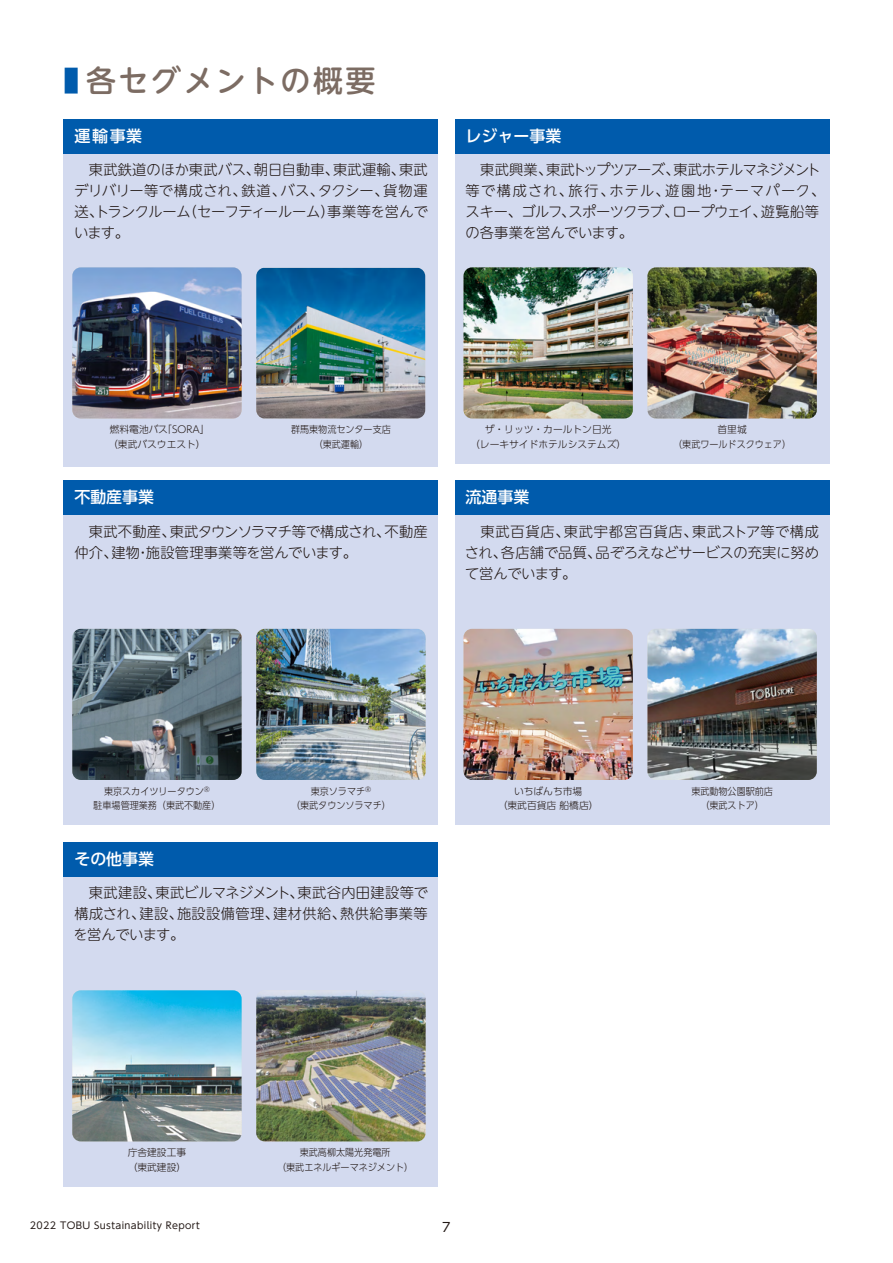
<style>
.page{position:relative;width:893px;height:1263px;background:#fff}
.page>*{position:absolute;margin:0;border:0;box-sizing:border-box;transform-origin:0 0}
.t1{font:500 30px "UD Shin M Go Pro";letter-spacing:.08em;color:#7c6c63}
.t2{font:500 15.9px "UD Shin Go Pro";color:#fff}
.t3{font:300 14.25px/21px "UD Shin M Go Pro";letter-spacing:-.01em;color:#221815;text-align:justify}
.t4{font:12.75px "UD Shin Go Pro";color:#221815}
.t5{font:300 9.75px/14.9px "UD Shin Go Pro";color:#221815;text-align:center;scale:.93 1}
.t6{font:300 9.75px/14.9px "UD Shin Go Pro";color:#221815;text-align:center}
.t7{font:9.6px "UD Shin Go Pro";letter-spacing:.04em;color:#221815}
.s1{color:#005bac}
</style>
<div class="page">
<div style="left:64px;top:122px;width:374px;height:344px;background:#d3daef"></div>
<div style="left:64px;top:119px;width:374px;height:34px;background:#005bac"></div>
<img style="left:256px;top:268px;width:169px;height:150px">
<img style="left:72px;top:267px;width:170px;height:151px">
<div style="left:455px;top:119px;width:374px;height:344px;background:#d3daef"></div>
<div style="left:455px;top:119px;width:374px;height:34px;background:#005bac"></div>
<img style="left:647px;top:267px;width:170px;height:151px">
<img style="left:463px;top:267px;width:170px;height:151px">
<div style="left:455px;top:480px;width:374px;height:345px;background:#d3daef"></div>
<div style="left:455px;top:480px;width:374px;height:34px;background:#005bac"></div>
<img style="left:647px;top:629px;width:170px;height:151px">
<img style="left:463px;top:629px;width:170px;height:151px">
<div style="left:64px;top:480px;width:374px;height:345px;background:#d3daef"></div>
<div style="left:64px;top:480px;width:374px;height:34px;background:#005bac"></div>
<img style="left:256px;top:629px;width:170px;height:151px">
<img style="left:72px;top:629px;width:170px;height:151px">
<div style="left:64px;top:842px;width:374px;height:344px;background:#d3daef"></div>
<div style="left:64px;top:842px;width:374px;height:34px;background:#005bac"></div>
<img style="left:256px;top:990px;width:170px;height:151px">
<img style="left:72px;top:990px;width:170px;height:151px">
<h1 class="t1" style="left:64px;top:56px;width:313px"><span class="s1">■</span> 各セグメントの概要</h1>
<p class="t2" style="left:74px;top:123px;width:69px">運 輸事業</p>
<p class="t3" style="left:74px;top:159px;width:355px">　東武鉄道のほか東武バス、朝日自動車、東武運輸、東武デリバリー等で構成され、鉄道、バス、タクシー、貨物運送、トランクルーム（セーフティールーム）事業等を営んでいます。</p>
<p class="t2" style="left:466px;top:123px;width:97px">レジャー事業</p>
<p class="t3" style="left:465px;top:159px;width:361px;text-align:left">　東武興業、東武トップツアーズ、東武ホテルマネジメント等で構成され、旅行、ホテル、遊園地・テーマパーク、スキー、ゴルフ、スポーツクラブ、ロープウェイ、遊覧船等の各事業を営んでいます。</p>
<p class="t6" style="left:108px;top:422px;width:103px;text-align:left">燃料電池バス「SORA」（東武バスウエスト）</p>
<p class="t5" style="left:291px;top:422px;width:109px">群馬東物流センター支店（東武運輸）</p>
<p class="t2" style="left:74px;top:484px;width:81px">不動産事業</p>
<p class="t3" style="left:74px;top:520px;width:355px">　東武不動産、東武タウンソラマチ等で構成され、不動産仲介、建物・施設管理事業等を営んでいます。</p>
<p class="t6" style="left:470px;top:422px;width:157px">ザ・リッツ・カールトン日光<br>（レーキサイドホテルシステムズ）</p>
<p class="t6" style="left:673px;top:422px;width:119px">首里城<br>（東武ワールドスクウェア）</p>
<p class="t2" style="left:466px;top:484px;width:65px">流通事業</p>
<p class="t3" style="left:465px;top:520px;width:356px">　東武百貨店、東武宇都宮百貨店、東武ストア等で構成され、各店舗で品質、品ぞろえなどサービスの充実に努めて営んでいます。</p>
<p class="t5" style="left:93px;top:783px;width:138px">東京スカイツリータウン<sup>®<br></sup>駐車場管理業務（東武不動産）</p>
<p class="t5" style="left:291px;top:783px;width:109px">東京ソラマチ<sup>®<br></sup>（東武タウンソラマチ）</p>
<p class="t2" style="left:74px;top:846px;width:81px">その他事業</p>
<p class="t3" style="left:74px;top:882px;width:356px">　東武建設、東武ビルマネジメント、東武谷内田建設等で構成され、建設、施設設備管理、建材供給、熱供給事業等を営んでいます。</p>
<p class="t6" style="left:498px;top:783px;width:102px">いちばんち市場<br>（東武百貨店船橋店）</p>
<p class="t5" style="left:691px;top:783px;width:89px">東武動物公園駅前店（東武ストア）</p>
<p class="t6" style="left:128px;top:1144px;width:60px;text-align:left">庁舎建設工事（東武建設）</p>
<p class="t5" style="left:277px;top:1144px;width:148px">東武高柳太陽光発電所<br>（東武エネルギーマネジメント）</p>
<p class="t7" style="left:30px;top:1217px;width:171px">2022 TOBU Sustainability Report</p>
<p class="t4" style="left:442px;top:1216px;width:10px">7</p>
</div>
